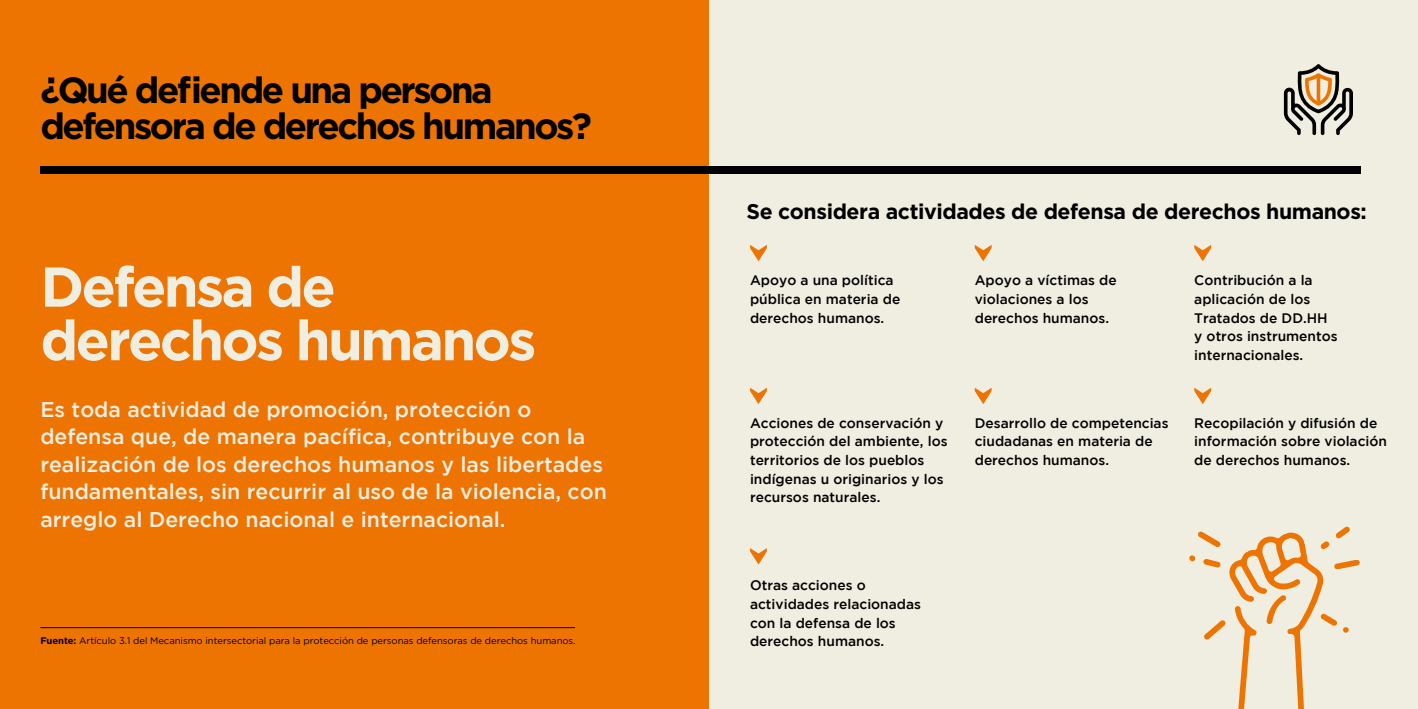
<style>
.page{position:relative;width:1418px;height:709px;background:#fff}
.page>*{position:absolute;margin:0;border:0;box-sizing:border-box;transform-origin:0 0}
.t1{font:700 56px/53.5px "Gotham";letter-spacing:-.045em;color:#f0eee1}
.t2{font:700 36.5px/36.2px "Gotham";letter-spacing:-.065em;color:#000}
.t3{font:500 21.25px/27.5px "Gotham";color:#f0eee1}
.t4{font:700 21.25px "Gotham";letter-spacing:-.02em;color:#000}
.t5{font:500 13.75px/18.6px "Gotham";color:#000}
.t6{font:9.5px "Gotham";letter-spacing:-.005em;color:#000}
.s1{font-weight:700}
</style>
<div class="page">
<div style="left:709px;top:0;width:708px;height:709px;background:#f0eee1"></div>
<div style="left:0;top:0;width:709px;height:709px;background:#ee7402"></div>
<svg style="left:1283px;top:64px;width:69px;height:71px"></svg>
<div style="left:40px;top:166px;width:1320px;height:8px;background:#000"></div>
<svg style="left:1189px;top:526px;width:171px;height:183px"></svg>
<svg style="left:750px;top:245px;width:17px;height:16px"></svg>
<svg style="left:974px;top:245px;width:17px;height:16px"></svg>
<svg style="left:1194px;top:245px;width:17px;height:16px"></svg>
<svg style="left:750px;top:388px;width:17px;height:16px"></svg>
<svg style="left:974px;top:388px;width:17px;height:16px"></svg>
<svg style="left:1194px;top:388px;width:17px;height:16px"></svg>
<svg style="left:750px;top:548px;width:17px;height:16px"></svg>
<hr style="left:40px;top:627px;width:535px;height:1px;background:#000">
<h2 class="t2" style="left:40px;top:72px;width:553px">¿Qué defiende una persona defensora de derechos humanos?</h2>
<h3 class="t4" style="left:746px;top:198px;width:622px">Se considera actividades de defensa de derechos humanos:</h3>
<h1 class="t1" style="left:40px;top:260px;width:497px">Defensa de derechos humanos</h1>
<p class="t5" style="left:750px;top:271px;width:152px">Apoyo a una política pública en materia de derechos humanos.</p>
<p class="t5" style="left:974px;top:271px;width:143px">Apoyo a víctimas de violaciones a los derechos humanos.</p>
<p class="t5" style="left:1194px;top:271px;width:145px">Contribución a la aplicación de los<br>Tratados de DD.HH y otros instrumentos internacionales.</p>
<p class="t3" style="left:40px;top:395px;width:568px">Es toda actividad de promoción, protección o defensa que, de manera pacífica, contribuye con la realización de los derechos humanos y las libertades fundamentales, sin recurrir al uso de la violencia, con arreglo al Derecho nacional e internacional.</p>
<p class="t6" style="left:40px;top:634px;width:536px"><span class="s1">Fuente:</span> Artículo 3.1 del Mecanismo intersectorial para la protección de personas defensoras de derechos humanos.</p>
<p class="t5" style="left:750px;top:413px;width:199px">Acciones de conservación y protección del ambiente, los territorios de los pueblos indígenas u originarios y los recursos naturales.</p>
<p class="t5" style="left:974px;top:413px;width:195px">Desarrollo de competencias ciudadanas en materia de derechos humanos.</p>
<p class="t5" style="left:1194px;top:413px;width:194px">Recopilación y difusión de información sobre violación de derechos humanos.</p>
<p class="t5" style="left:750px;top:576px;width:172px">Otras acciones o actividades relacionadas con la defensa de los derechos humanos.</p>
</div>
